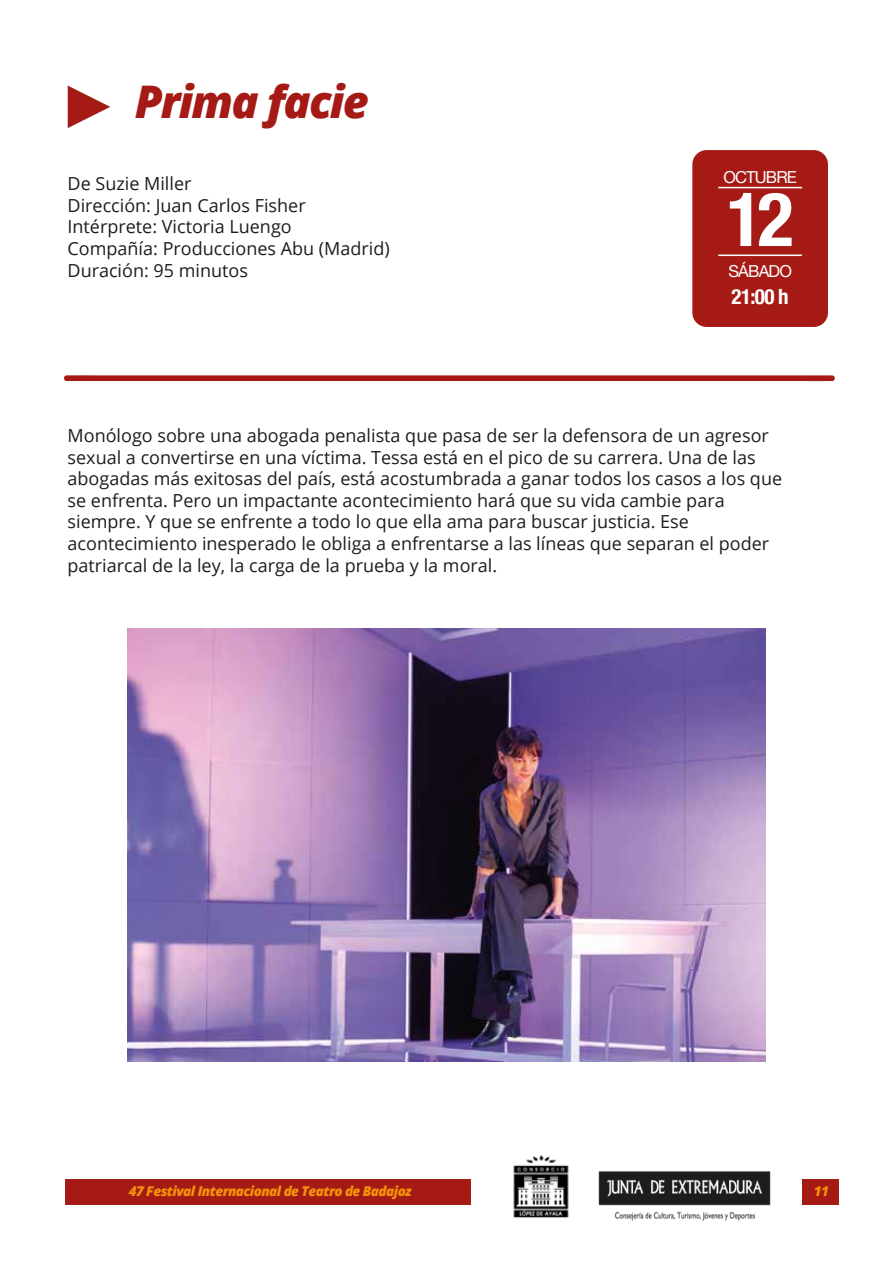
<style>
.page{position:relative;width:893px;height:1263px;background:#fff}
.page>*{position:absolute;margin:0;border:0;box-sizing:border-box;transform-origin:0 0}
.t1{font:700 condensed 75px "Helvetica Neue";color:#fff}
.t2{font:italic 800 45px "Open Sans";letter-spacing:-.04em;color:#a61a16}
.t3{font:700 condensed 21px "Helvetica Neue";color:#fff}
.t4{font:18px/21.6px "Open Sans";color:#1d1d1b}
.t5{font:16.5px "Helvetica Neue";letter-spacing:-.05em;color:#fff}
.t6{font:italic 800 13.5px "Open Sans";letter-spacing:-.04em;color:#f39208}
</style>
<div class="page">
<svg style="left:68px;top:86px;width:42px;height:42px"></svg>
<div style="left:692px;top:150px;width:136px;height:177px;background:#a61a16;border-radius:14px"></div>
<hr style="left:718px;top:255px;width:84px;height:1px;background:#fff">
<hr style="left:718px;top:187px;width:84px;height:1px;background:#fff">
<div style="left:802px;top:1180px;width:37px;height:25px;background:#a61a16"></div>
<img style="left:128px;top:628px;width:637px;height:433px">
<div style="left:65px;top:1180px;width:406px;height:25px;background:#a61a16"></div>
<img style="left:513px;top:1155px;width:56px;height:63px">
<svg style="left:64px;top:375px;width:771px;height:6px;background:#ab2925"></svg>
<img style="left:598px;top:1171px;width:173px;height:50px">
<h2 class="t2" style="left:135px;top:68px;width:236px">Prima facie</h2>
<p class="t4" style="left:68px;top:172px;width:324px">De Suzie Miller<br>Dirección: Juan Carlos Fisher<br>Intérprete: Victoria Luengo<br>Compañía: Producciones Abu (Madrid)<br>Duración: 95 minutos</p>
<p class="t5" style="left:723px;top:165px;width:75px">OCTUBRE</p>
<h1 class="t1" style="left:727px;top:157px;width:68px">12</h1>
<p class="t5" style="left:728px;top:259px;width:65px">SÁBADO</p>
<p class="t3" style="left:732px;top:279px;width:59px">21:00 h</p>
<p class="t4" style="left:68px;top:424px;width:716px">Monólogo sobre una abogada penalista que pasa de ser la defensora de un agresor sexual a convertirse en una víctima. Tessa está en el pico de su carrera. Una de las abogadas más exitosas del país, está acostumbrada a ganar todos los casos a los que se enfrenta. Pero un impactante acontecimiento hará que su vida cambie para siempre. Y que se enfrente a todo lo que ella ama para buscar justicia. Ese acontecimiento inesperado le obliga a enfrentarse a las líneas que separan el poder patriarcal de la ley, la carga de la prueba y la moral.</p>
<p class="t6" style="left:129px;top:1181px;width:285px">47 Festival Internacional de Teatro de Badajoz</p>
<p class="t6" style="left:814px;top:1181px;width:17px">11</p>
</div>
